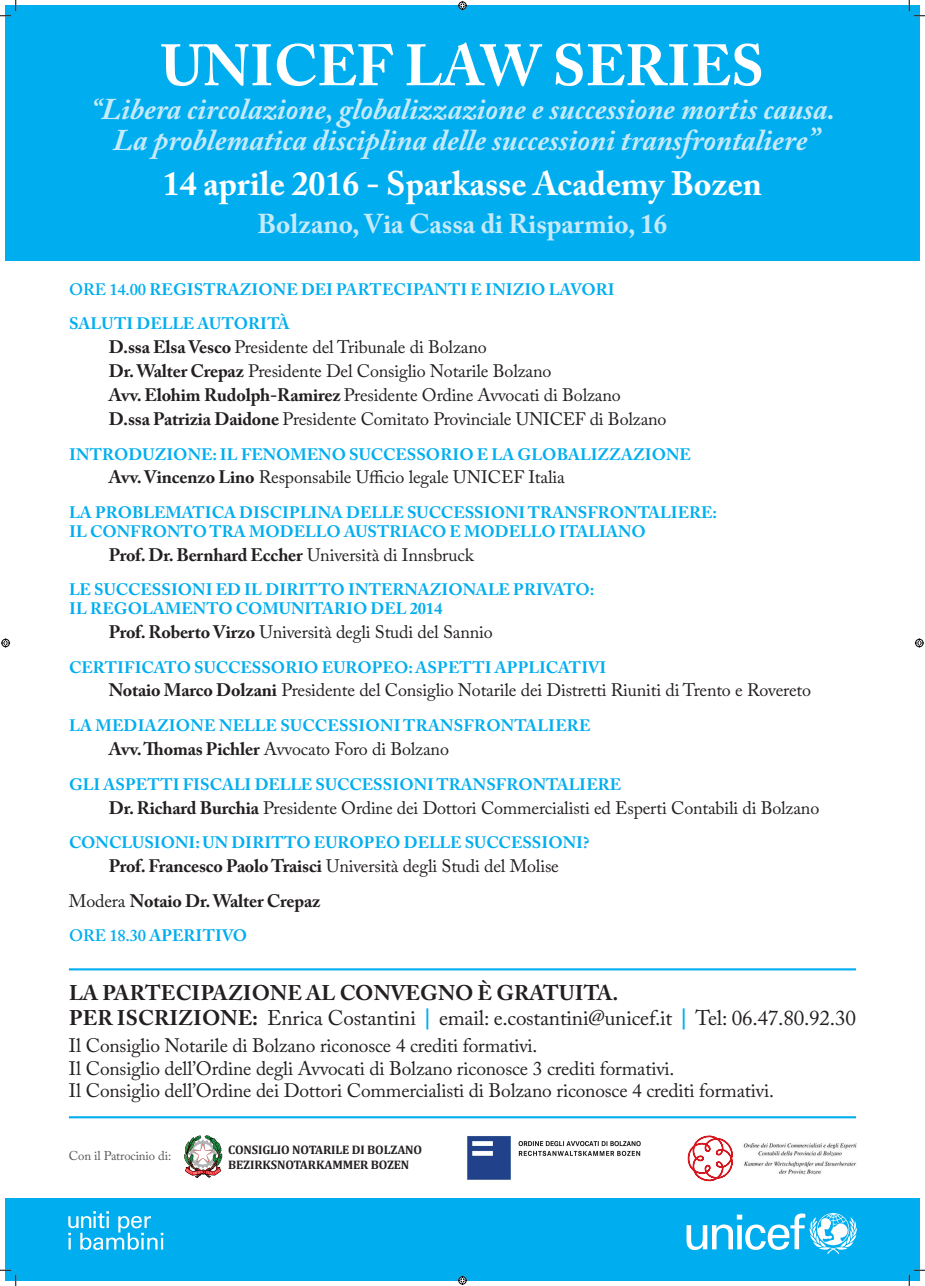
<style>
.page{position:relative;width:925px;height:1286px;background:#fff}
.page>*{position:absolute;margin:0;border:0;box-sizing:border-box;transform-origin:0 0}
.t1{font:700 57.75px "Adobe Caslon Pro";color:#fff}
.t2{font:700 33.75px "Adobe Caslon Pro";color:#fff}
.t3{font:italic 700 30px/30.8px "Adobe Caslon Pro";color:#c6eafa;text-align:center}
.t4{font:700 27.15px "Adobe Caslon Pro";letter-spacing:.01em;color:#c6eafa}
.t5{font:21.15px/25.3px "Adobe Caslon Pro";letter-spacing:-.01em;color:#231f20}
.t6{font:19.42px/22.5px "Adobe Caslon Pro";letter-spacing:-.01em;color:#231f20}
.t7{font:18px/23.9px "Adobe Caslon Pro";letter-spacing:-.01em;color:#231f20}
.t8{font:700 18px/34.7px "Adobe Caslon Pro";letter-spacing:-.015em;color:#231f20}
.t9{font:700 16.5px/18.8px "Adobe Caslon Pro";letter-spacing:.005em;color:#00aeef}
.t10{font:12.75px "Adobe Caslon Pro";letter-spacing:-.01em;color:#57585a}
.t11{font:700 12.38px/14.9px "Cambria";letter-spacing:-.01em;color:#231f20}
.s1{font-size:33px}
.s2{font-weight:600}
.s3{font-weight:700}
.s4{font-weight:400}
.s5{font-family:"Futura";color:#00aeef}
</style>
<div class="page">
<div style="left:5px;top:5px;width:914px;height:255px;background:#00aeef"></div>
<div style="left:5px;top:1198px;width:914px;height:83px;background:#00aeef"></div>
<svg style="left:686px;top:1213px;width:170px;height:41px"></svg>
<svg style="left:68px;top:1211px;width:95px;height:39px"></svg>
<hr style="left:69px;top:968px;width:787px;height:2px;background:#00aeef">
<hr style="left:69px;top:1116px;width:787px;height:2px;background:#00aeef">
<svg style="left:184px;top:1135px;width:38px;height:43px"></svg>
<img style="left:467px;top:1136px;width:174px;height:44px">
<svg style="left:687px;top:1135px;width:45px;height:46px"></svg>
<img style="left:743px;top:1143px;width:114px;height:32px">
<svg style="left:0;top:0;width:17px;height:17px"></svg>
<svg style="left:0;top:1270px;width:17px;height:16px"></svg>
<svg style="left:908px;top:0;width:16px;height:17px"></svg>
<svg style="left:908px;top:1270px;width:16px;height:16px"></svg>
<svg style="left:458px;top:1px;width:9px;height:9px"></svg>
<svg style="left:458px;top:1276px;width:9px;height:9px"></svg>
<svg style="left:1px;top:638px;width:9px;height:9px"></svg>
<svg style="left:914px;top:638px;width:9px;height:9px"></svg>
<h1 class="t1" style="left:161px;top:31px;width:40px">UNICEF</h1>
<h1 class="t1" style="left:404px;top:31px;width:294px">LAW SERIES</h1>
<h3 class="t3" style="left:91px;top:93px;width:745px">“Libera circolazione, globalizzazione e successione mortis causa.<br>La problematica disciplina delle successioni transfrontaliere<span class="s1">”</span></h3>
<h2 class="t2" style="left:163px;top:164px;width:600px">14 APRILE 2016 - SPARKASSE ACADEMY BOZEN</h2>
<h3 class="t4" style="left:257px;top:208px;width:411px">BOLZANO, VIA CASSA DI RISPARMIO, 16</h3>
<p class="t9" style="left:69px;top:272px;width:547px;line-height:34.7px"><span class="s2">ORE 14.00</span> REGISTRAZIONE DEI PARTECIPANTI E INIZIO LAVORI<br>SALUTI DELLE AUTORITÀ</p>
<p class="t8" style="left:69px;top:330px;width:28px">D</p>
<p class="t7" style="left:109px;top:335px;width:559px;text-indent:15px"><span class="s3">.SSA ELSA VESCO</span> Presidente del Tribunale di Bolzano<br><span class="s3">DR. WALTER CREPAZ</span> Presidente Del Consiglio Notarile Bolzano<br><span class="s3">AVV. ELOHIM RUDOLPH-RAMIREZ</span> Presidente Ordine Avvocati di Bolzano <span class="s3">D.SSA PATRIZIA DAIDONE</span> Presidente Comitato Provinciale UNICEF di Bolzano</p>
<p class="t9" style="left:69px;top:444px;width:623px">INTRODUZIONE: IL FENOMENO SUCCESSORIO E LA GLOBALIZZAZIONE</p>
<p class="t8" style="left:69px;top:460px;width:28px">A</p>
<p class="t7" style="left:121px;top:465px;width:358px"><span class="s3">VV. VINCENZO LINO</span> Responsabile Ufficio legale Unicef</p>
<p class="t7" style="left:528px;top:465px;width:38px">Italia</p>
<p class="t9" style="left:69px;top:503px;width:649px">LA PROBLEMATICA DISCIPLINA DELLE SUCCESSIONI TRANSFRONTALIERE:<br>IL CONFRONTO TRA MODELLO AUSTRIACO E MODELLO ITALIANO</p>
<p class="t8" style="left:69px;top:537px;width:27px">P</p>
<p class="t8" style="left:120px;top:537px;width:355px">ROF. DR. BERNHARD ECCHER <span class="s4">Università di Innsbruck</span></p>
<p class="t9" style="left:69px;top:580px;width:527px">LE SUCCESSIONI ED IL DIRITTO INTERNAZIONALE PRIVATO:<br>IL REGOLAMENTO COMUNITARIO DEL 2014</p>
<p class="t8" style="left:69px;top:614px;width:27px">P</p>
<p class="t7" style="left:120px;top:620px;width:374px"><span class="s3">ROF. ROBERTO VIRZO</span> Università degli Studi del Sannio</p>
<p class="t9" style="left:69px;top:657px;width:539px">CERTIFICATO SUCCESSORIO EUROPEO: ASPETTI APPLICATIVI</p>
<p class="t8" style="left:69px;top:673px;width:28px">N</p>
<p class="t7" style="left:123px;top:678px;width:689px"><span class="s3">OTAIO MARCO DOLZANI</span> Presidente del Consiglio Notarile dei Distretti Riuniti di Trento e Rovereto</p>
<p class="t9" style="left:69px;top:716px;width:523px">LA MEDIAZIONE NELLE SUCCESSIONI TRANSFRONTALIERE</p>
<p class="t8" style="left:69px;top:731px;width:28px">A</p>
<p class="t7" style="left:121px;top:737px;width:329px"><span class="s3">VV. THOMAS PICHLER</span> Avvocato Foro di Bolzano</p>
<p class="t9" style="left:69px;top:774px;width:553px">GLI ASPETTI FISCALI DELLE SUCCESSIONI TRANSFRONTALIERE</p>
<p class="t8" style="left:69px;top:790px;width:28px">D</p>
<p class="t7" style="left:124px;top:795px;width:697px"><span class="s3">R. RICHARD BURCHIA</span> Presidente Ordine dei Dottori Commercialisti ed Esperti Contabili di Bolzano</p>
<p class="t9" style="left:69px;top:833px;width:521px">CONCLUSIONI: UN DIRITTO EUROPEO DELLE SUCCESSIONI?</p>
<p class="t8" style="left:69px;top:848px;width:27px">P</p>
<p class="t8" style="left:69px;top:848px;width:491px;text-indent:51px">ROF. FRANCESCO PAOLO TRAISCI <span class="s4">Università degli Studi del Molise<br>Modera</span> NOTAIO DR. WALTER CREPAZ</p>
<p class="t9" style="left:69px;top:926px;width:180px"><span class="s2">ORE 18.30</span> APERITIVO</p>
<p class="t5" style="left:69px;top:980px;width:788px"><span class="s3">LA PARTECIPAZIONE AL CONVEGNO È GRATUITA.<br>PER ISCRIZIONE:</span> Enrica Costantini <span class="s5">|</span> email: e.costantini@unicef.it <span class="s5">|</span> Tel: 06.47.80.92.30</p>
<p class="t6" style="left:69px;top:1034px;width:706px">Il Consiglio Notarile di Bolzano riconosce 4 crediti formativi.<br>Il Consiglio dell’Ordine degli Avvocati di Bolzano riconosce 3 crediti formativi.<br>Il Consiglio dell’Ordine dei Dottori Commercialisti di Bolzano riconosce 4 crediti formativi.</p>
<p class="t10" style="left:69px;top:1148px;width:104px">Con il Patrocinio di:</p>
<p class="t11" style="left:228px;top:1142px;width:195px">CONSIGLIO NOTARILE DI BOLZANO<br>BEZIRKSNOTARKAMMER BOZEN</p>
</div>
